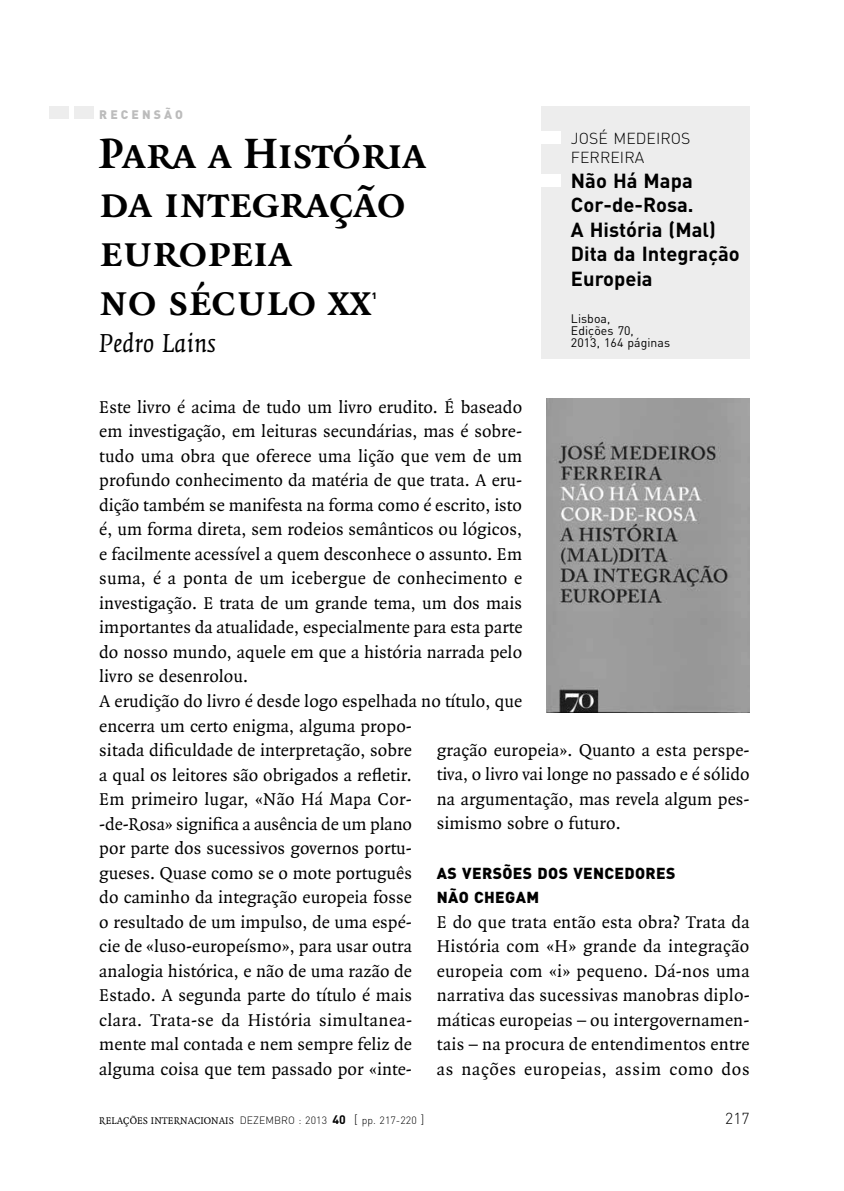
<style>
.page{position:relative;width:844px;height:1191px;background:#fff}
.page>*{position:absolute;margin:0;border:0;box-sizing:border-box;transform-origin:0 0}
.t1{font:45.5px/49px "Quadraat Bold Small Caps";color:#000}
.t2{font:italic 28px "Quadraat";color:#000}
.t3{font:700 20.12px/24.5px "DIN";color:#000}
.t4{font:18.38px/24.5px "Quadraat";letter-spacing:.005em;color:#000;text-align:justify}
.t5{font:900 15.75px/24.5px "DIN";letter-spacing:.025em;color:#000}
.t6{font:300 15.75px/19.2px "DIN";letter-spacing:.005em;color:#000}
.t7{font:12.25px/12.2px "DIN";letter-spacing:.005em;color:#000}
.t8{font:900 12.25px "DIN";letter-spacing:.255em;color:#bcbcbc}
.t9{font:300 10.5px "DIN";letter-spacing:.005em;color:#000}
.t10{font:900 9.1px "DIN";color:#000}
.s1{font-family:"Quadraat";font-weight:400}
.s2{font-weight:700;font-size:12.25px}
.s3{font-size:12.25px}
</style>
<div class="page">
<div style="left:49px;top:107px;width:20px;height:12px;background:#ededed"></div>
<div style="left:74px;top:107px;width:20px;height:12px;background:#ededed"></div>
<div style="left:541px;top:106px;width:208px;height:253px;background:#ededed"></div>
<div style="left:541px;top:131px;width:20px;height:12px;background:#fff"></div>
<div style="left:541px;top:174px;width:20px;height:12px;background:#fff"></div>
<img style="left:546px;top:398px;width:203px;height:314px">
<p class="t8" style="left:99px;top:106px;width:85px">RECENSÃO</p>
<h1 class="t1" style="left:99px;top:130px;width:328px">Para a História da integração europeia<br>no século xx</h1>
<p class="t10" style="left:372px;top:289px;width:7px">1</p>
<h2 class="t2" style="left:99px;top:328px;width:118px">Pedro Lains</h2>
<p class="t4" style="left:99px;top:395px;width:424px;text-align:left">Este livro é acima de tudo um livro erudito. É baseado em investigação, em leituras secundárias, mas é sobre‑ tudo uma obra que oferece uma lição que vem de um profundo conhecimento da matéria de que trata. A eru‑ dição também se manifesta na forma como é escrito, isto é, um forma direta, sem rodeios semânticos ou lógicos, e facilmente acessível a quem desconhece o assunto. Em suma, é a ponta de um icebergue de conhecimento e investigação. E trata de um grande tema, um dos mais importantes da atualidade, especialmente para esta parte do nosso mundo, aquele em que a história narrada pelo livro se desenrolou.<br>A erudição do livro é desde logo espelhada no título, que</p>
<p class="t6" style="left:570px;top:129px;width:121px">JOSÉ MEDEIROS<br>FERREIRA</p>
<p class="t3" style="left:570px;top:167px;width:170px">Não Há Mapa<br>Cor-de-Rosa.<br>A História (Mal)<br>Dita da Integração<br>Europeia</p>
<p class="t7" style="left:570px;top:312px;width:101px">Lisboa,<br>Edições 70,<br>2013, 164 páginas</p>
<p class="t4" style="left:99px;top:714px;width:314px">encerra um certo enigma, alguma propo‑ sitada dificuldade de interpretação, sobre a qual os leitores são obrigados a refletir.<br>Em primeiro lugar, «Não Há Mapa Cor‑ -de-Rosa» significa a ausência de um plano por parte dos sucessivos governos portu‑ gueses. Quase como se o mote português do caminho da integração europeia fosse o resultado de um impulso, de uma espé‑ cie de «luso-europeísmo», para usar outra analogia histórica, e não de uma razão de Estado. A segunda parte do título é mais clara. Trata-se da História simultanea‑ mente mal contada e nem sempre feliz de alguma coisa que tem passado por «inte‑</p>
<p class="t4" style="left:437px;top:738px;width:314px">gração europeia». Quanto a esta perspe‑ tiva, o livro vai longe no passado e é sólido na argumentação, mas revela algum pes‑ simismo sobre o futuro.</p>
<p class="t5" style="left:437px;top:859px;width:240px">AS VERSÕES DOS VENCEDORES<br>NÃO CHEGAM</p>
<p class="t4" style="left:437px;top:910px;width:314px">E do que trata então esta obra? Trata da História com «H» grande da integração europeia com «i» pequeno. Dá-nos uma narrativa das sucessivas manobras diplo‑ máticas europeias – ou intergovernamen‑ tais – na procura de entendimentos entre as nações europeias, assim como dos</p>
<p class="t9" style="left:99px;top:1113px;width:326px"><span class="s1">RELAÇÕES INTERNACIONAIS</span> DEZEMBRO : 2013 <span class="s2">40</span> <span class="s3">[</span> pp. 217-220 <span class="s3">]</span></p>
<p class="t6" style="left:725px;top:1108px;width:26px">217</p>
</div>
